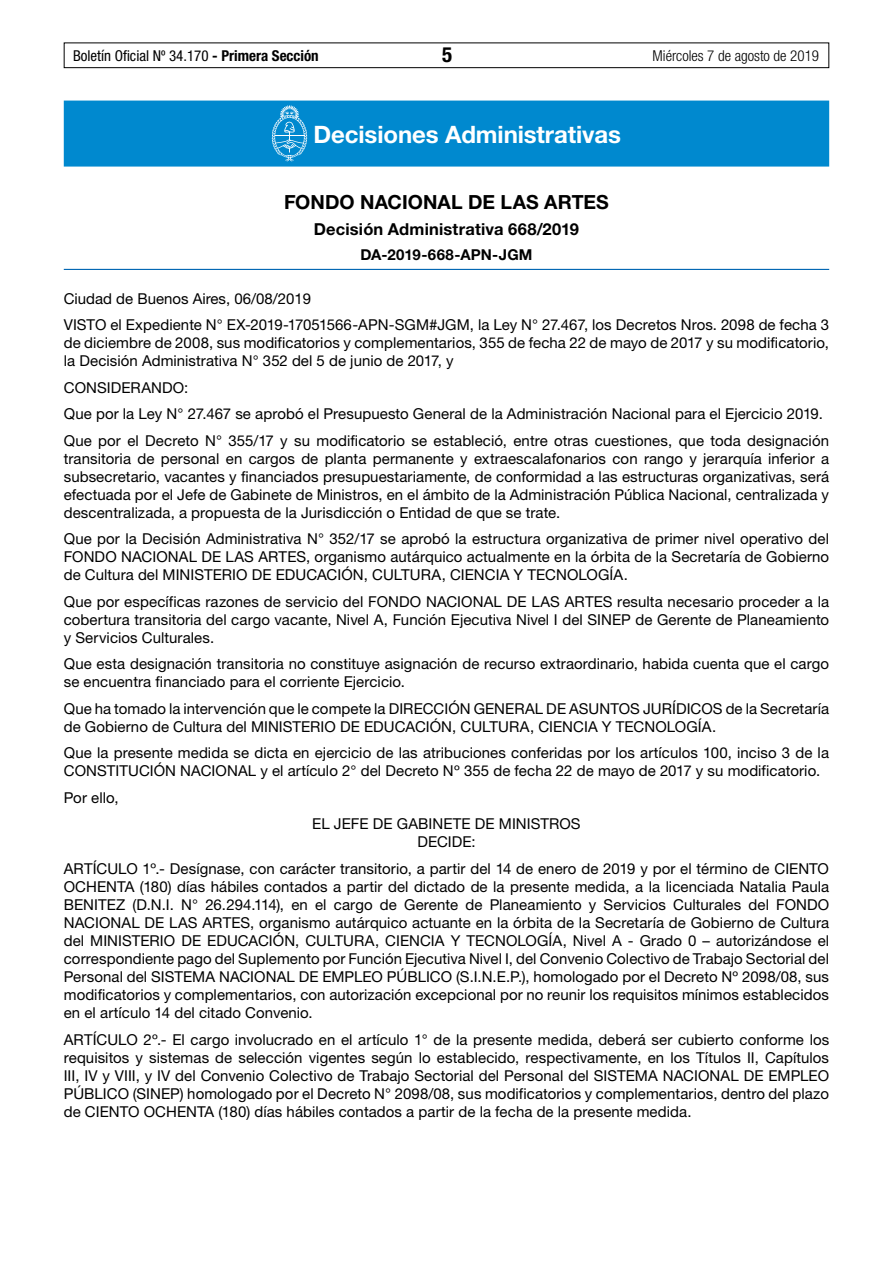
<style>
.page{position:relative;width:893px;height:1263px;background:#fff}
.page>*{position:absolute;margin:0;border:0;box-sizing:border-box;transform-origin:0 0}
.t1{font:700 24px "Helvetica Neue LT Std";letter-spacing:-.005em;color:#fff}
.t2{font:700 condensed 21px "Helvetica Neue LT Std";color:#000}
.t3{font:700 19.5px "Helvetica Neue LT Std";color:#000}
.t4{font:700 16.5px "Helvetica Neue LT Std";letter-spacing:.01em;color:#000}
.t5{font:15px/18px "Helvetica Neue LT Std";letter-spacing:.005em;color:#000}
.t6{font:condensed 15px "Helvetica Neue LT Std";color:#000}
.t7{font:300 condensed 15px "Helvetica Neue LT Std";color:#000}
.t8{font:700 15px "Helvetica Neue LT Std";letter-spacing:.01em;color:#000}
.s1{font-weight:700}
</style>
<div class="page">
<div style="left:64px;top:43px;width:765px;height:25px;border:1px solid #000"></div>
<div style="left:64px;top:101px;width:765px;height:66px;background:#0089cf"></div>
<hr style="left:64px;top:269px;width:765px;height:1px;background:#0066b3">
<svg style="left:272px;top:105px;width:35px;height:56px"></svg>
<p class="t6" style="left:73px;top:47px;width:247px">Boletín Oficial Nº 34.170 <span class="s1">- Primera Sección</span></p>
<h2 class="t2" style="left:442px;top:42px;width:12px">5</h2>
<p class="t7" style="left:653px;top:47px;width:168px">Miércoles 7 de agosto de 2019</p>
<h1 class="t1" style="left:314px;top:120px;width:309px">Decisiones Administrativas</h1>
<h3 class="t3" style="left:284px;top:190px;width:326px">FONDO NACIONAL DE LAS ARTES</h3>
<p class="t4" style="left:314px;top:219px;width:267px">Decisión Administrativa 668/2019</p>
<p class="t8" style="left:360px;top:246px;width:174px">DA-2019-668-APN-JGM</p>
<p class="t5" style="left:64px;top:285px;width:767px;line-height:26.5px">Ciudad de Buenos Aires, 06/08/2019<br>VISTO el Expediente N° EX-2019-17051566-APN-SGM#JGM, la Ley N° 27.467, los Decretos Nros. 2098 de fecha 3</p>
<p class="t5" style="left:64px;top:334px;width:767px">de diciembre de 2008, sus modificatorios y complementarios, 355 de fecha 22 de mayo de 2017 y su modificatorio, la Decisión Administrativa N° 352 del 5 de junio de 2017, y</p>
<p class="t5" style="left:64px;top:374px;width:767px;line-height:26.5px">CONSIDERANDO:<br>Que por la Ley N° 27.467 se aprobó el Presupuesto General de la Administración Nacional para el Ejercicio 2019.<br>Que por el Decreto N° 355/17 y su modificatorio se estableció, entre otras cuestiones, que toda designación</p>
<p class="t5" style="left:64px;top:449px;width:767px;text-align:justify">transitoria de personal en cargos de planta permanente y extraescalafonarios con rango y jerarquía inferior a subsecretario, vacantes y financiados presupuestariamente, de conformidad a las estructuras organizativas, será efectuada por el Jefe de Gabinete de Ministros, en el ámbito de la Administración Pública Nacional, centralizada y descentralizada, a propuesta de la Jurisdicción o Entidad de que se trate.</p>
<p class="t5" style="left:64px;top:530px;width:767px;text-align:justify">Que por la Decisión Administrativa N° 352/17 se aprobó la estructura organizativa de primer nivel operativo del FONDO NACIONAL DE LAS ARTES, organismo autárquico actualmente en la órbita de la Secretaría de Gobierno de Cultura del MINISTERIO DE EDUCACIÓN, CULTURA, CIENCIA Y TECNOLOGÍA.</p>
<p class="t5" style="left:64px;top:592px;width:767px;text-align:justify">Que por específicas razones de servicio del FONDO NACIONAL DE LAS ARTES resulta necesario proceder a la cobertura transitoria del cargo vacante, Nivel A, Función Ejecutiva Nivel I del SINEP de Gerente de Planeamiento y Servicios Culturales.</p>
<p class="t5" style="left:64px;top:655px;width:767px">Que esta designación transitoria no constituye asignación de recurso extraordinario, habida cuenta que el cargo se encuentra financiado para el corriente Ejercicio.</p>
<p class="t5" style="left:64px;top:699px;width:767px">Que ha tomado la intervención que le compete la DIRECCIÓN GENERAL DE ASUNTOS JURÍDICOS de la Secretaría de Gobierno de Cultura del MINISTERIO DE EDUCACIÓN, CULTURA, CIENCIA Y TECNOLOGÍA.</p>
<p class="t5" style="left:64px;top:744px;width:767px">Que la presente medida se dicta en ejercicio de las atribuciones conferidas por los artículos 100, inciso 3 de la<br>CONSTITUCIÓN NACIONAL y el artículo 2° del Decreto Nº 355 de fecha 22 de mayo de 2017 y su modificatorio.</p>
<p class="t5" style="left:64px;top:788px;width:56px">Por ello,</p>
<p class="t5" style="left:312px;top:815px;width:270px;text-align:center">EL JEFE DE GABINETE DE MINISTROS<br>DECIDE:</p>
<p class="t5" style="left:64px;top:859px;width:767px;text-align:justify">ARTÍCULO 1º.- Desígnase, con carácter transitorio, a partir del 14 de enero de 2019 y por el término de CIENTO OCHENTA (180) días hábiles contados a partir del dictado de la presente medida, a la licenciada Natalia Paula BENITEZ (D.N.I. N° 26.294.114), en el cargo de Gerente de Planeamiento y Servicios Culturales del FONDO NACIONAL DE LAS ARTES, organismo autárquico actuante en la órbita de la Secretaría de Gobierno de Cultura del MINISTERIO DE EDUCACIÓN, CULTURA, CIENCIA Y TECNOLOGÍA, Nivel A - Grado 0 – autorizándose el correspondiente pago del Suplemento por Función Ejecutiva Nivel I, del Convenio Colectivo de Trabajo Sectorial del Personal del SISTEMA NACIONAL DE EMPLEO PÚBLICO (S.I.N.E.P.), homologado por el Decreto Nº 2098/08, sus modificatorios y complementarios, con autorización excepcional por no reunir los requisitos mínimos establecidos en el artículo 14 del citado Convenio.</p>
<p class="t5" style="left:64px;top:1030px;width:767px;text-align:justify">ARTÍCULO 2º.- El cargo involucrado en el artículo 1° de la presente medida, deberá ser cubierto conforme los requisitos y sistemas de selección vigentes según lo establecido, respectivamente, en los Títulos II, Capítulos III, IV y VIII, y IV del Convenio Colectivo de Trabajo Sectorial del Personal del SISTEMA NACIONAL DE EMPLEO PÚBLICO (SINEP) homologado por el Decreto N° 2098/08, sus modificatorios y complementarios, dentro del plazo de CIENTO OCHENTA (180) días hábiles contados a partir de la fecha de la presente medida.</p>
</div>
